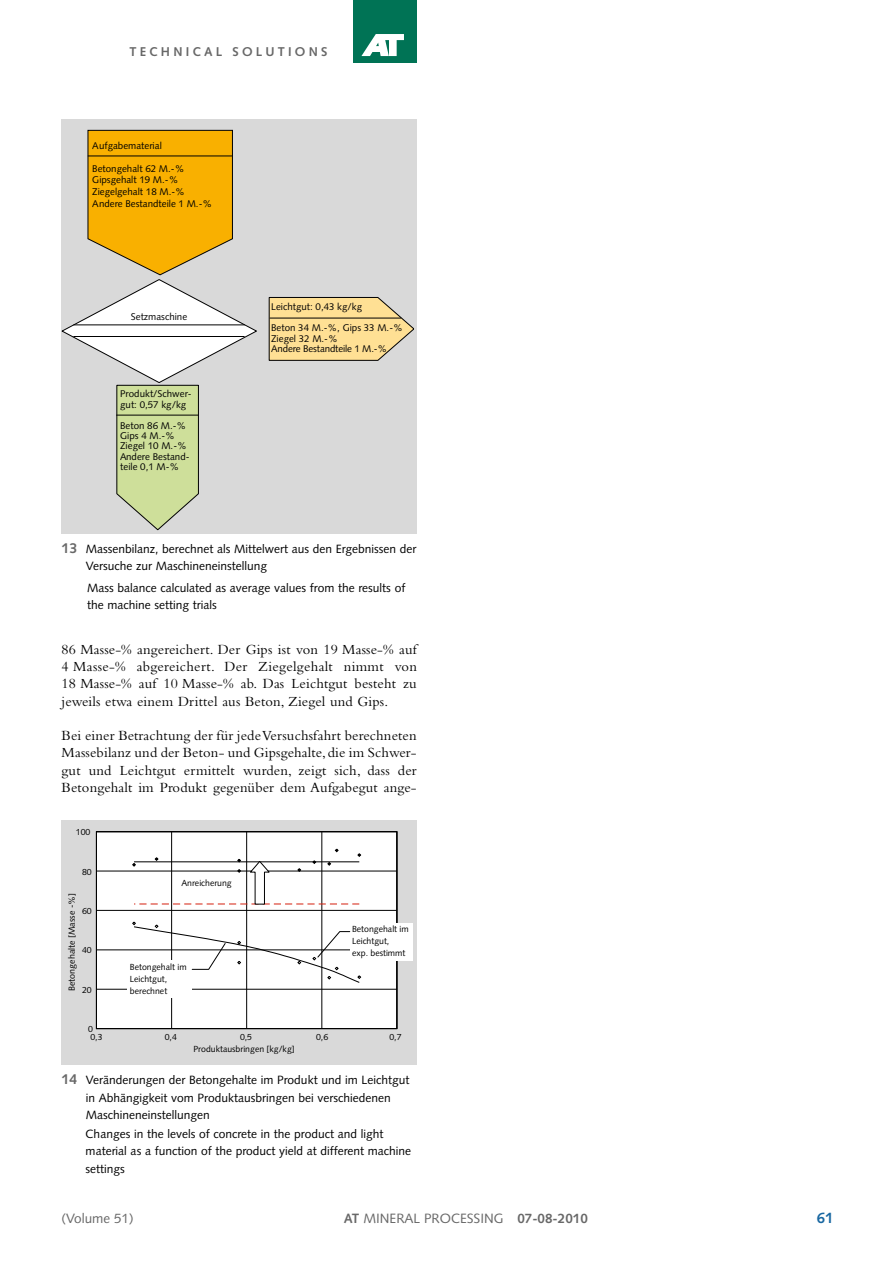
<style>
.page{position:relative;width:893px;height:1263px;background:#fff}
.page>*{position:absolute;margin:0;border:0;box-sizing:border-box;transform-origin:0 0}
.t1{font:700 15px "Syntax LT Std";color:#1867a1}
.t2{font:14.55px/17.2px "Bembo Std";letter-spacing:.01em;color:#000;text-align:justify}
.t3{font:13.5px "Syntax LT Std";color:#686868}
.t4{font:700 12.75px "Syntax LT Std";letter-spacing:.25em;color:#686868}
.t5{font:12px/17.2px "Syntax LT Std";color:#000}
.t6{font:9.75px/10.4px "Syntax LT Std";color:#000}
.t7{font:8.85px/11.7px "Syntax LT Std";color:#000}
.s1{font-weight:700;font-size:14.25px;color:#686868}
.s2{font-weight:700}
</style>
<div class="page">
<div style="left:353px;top:0;width:64px;height:62px;background:#007355"></div>
<svg style="left:361px;top:34px;width:43px;height:22px"></svg>
<div style="left:62px;top:821px;width:355px;height:244px;background:#d9d9d9"></div>
<svg style="left:95px;top:831px;width:303px;height:198px;background:#eee"></svg>
<div style="left:127px;top:960px;width:64px;height:38px;background:#fff"></div>
<div style="left:350px;top:923px;width:63px;height:38px;background:#fff"></div>
<svg style="left:132px;top:848px;width:229px;height:136px;background:#efeeee"></svg>
<div style="left:62px;top:119px;width:355px;height:415px;background:#d9d9d9"></div>
<svg style="left:268px;top:297px;width:146px;height:64px;background:#edd495"></svg>
<hr style="left:270px;top:318px;width:131px;height:1px;background:#000">
<svg style="left:62px;top:129px;width:195px;height:401px"></svg>
<hr style="left:74px;top:336px;width:170px;height:1px;background:#000">
<hr style="left:74px;top:324px;width:170px;height:1px;background:#000">
<hr style="left:117px;top:415px;width:81px;height:1px;background:#000">
<p class="t4" style="left:129px;top:45px;width:199px">TECHNICAL SOLUTIONS</p>
<p class="t6" style="left:92px;top:140px;width:71px">Aufgabematerial</p>
<p class="t6" style="left:92px;top:163px;width:121px;line-height:11.6px">Betongehalt 62 M.-%<br>Gipsgehalt 19 M.-%<br>Ziegelgehalt 18 M.-%<br>Andere Bestandteile 1 M.-%</p>
<p class="t6" style="left:131px;top:312px;width:58px">Setzmaschine</p>
<p class="t6" style="left:120px;top:389px;width:73px">Produkt/Schwer&shy;gut: 0,57 kg/kg</p>
<p class="t6" style="left:120px;top:420px;width:71px">Beton 86 M.-%<br>Gips 4 M.-%<br>Ziegel 10 M.-%<br>Andere Bestand&shy;teile 0,1 M-%</p>
<p class="t6" style="left:271px;top:297px;width:133px;line-height:20.9px">Leichtgut: 0,43 kg/kg<br>Beton 34 M.-%, Gips 33 M.-%</p>
<p class="t6" style="left:271px;top:333px;width:118px">Ziegel 32 M.-%<br>Andere Bestandteile 1 M.-%</p>
<p class="t5" style="left:86px;top:540px;width:332px;text-indent:-24px"><span class="s1">13</span> Massenbilanz, berechnet als Mittelwert aus den Ergebnissen der<br>Versuche zur Maschineneinstellung</p>
<p class="t5" style="left:87px;top:579px;width:320px">Mass balance calculated as average values from the results of the machine setting trials</p>
<p class="t2" style="left:62px;top:640px;width:357px">86 Masse-% angereichert. Der Gips ist von 19 Masse-% auf 4 Masse-% abgereichert. Der Ziegelgehalt nimmt von 18 Masse-% auf 10 Masse-% ab. Das Leichtgut besteht zu jeweils etwa einem Drittel aus Beton, Ziegel und Gips.</p>
<p class="t2" style="left:62px;top:727px;width:357px">Bei einer Betrachtung der für jede Versuchsfahrt berechneten Massebilanz und der Beton- und Gipsgehalte, die im Schwer&shy;gut und Leichtgut ermittelt wurden, zeigt sich, dass der Betongehalt im Produkt gegenüber dem Aufgabegut ange-</p>
<p class="t7" style="left:76px;top:826px;width:16px">100</p>
<p class="t7" style="left:82px;top:866px;width:11px">80</p>
<p class="t7" style="left:66px;top:991px;width:100px;rotate:-90deg">Betongehalte [Masse -%]</p>
<p class="t7" style="left:82px;top:905px;width:11px">60</p>
<p class="t7" style="left:82px;top:944px;width:11px">40</p>
<p class="t7" style="left:82px;top:984px;width:11px">20</p>
<p class="t7" style="left:181px;top:877px;width:52px">Anreicherung</p>
<p class="t7" style="left:130px;top:961px;width:58px">Betongehalt im<br>Leichtgut, berechnet</p>
<p class="t7" style="left:352px;top:923px;width:58px">Betongehalt im<br>Leichtgut,<br>exp. bestimmt</p>
<p class="t7" style="left:88px;top:1023px;width:6px">0</p>
<p class="t7" style="left:90px;top:1031px;width:14px">0,3</p>
<p class="t7" style="left:165px;top:1031px;width:14px">0,4</p>
<p class="t7" style="left:240px;top:1031px;width:14px">0,5</p>
<p class="t7" style="left:316px;top:1031px;width:14px">0,6</p>
<p class="t7" style="left:389px;top:1031px;width:14px">0,7</p>
<p class="t7" style="left:193px;top:1043px;width:103px">Produktausbringen [kg/kg]</p>
<p class="t5" style="left:86px;top:1072px;width:325px;text-indent:-24px"><span class="s1">14</span> Veränderungen der Betongehalte im Produkt und im Leichtgut in Abhängigkeit vom Produktausbringen bei verschiedenen<br>Maschineneinstellungen</p>
<p class="t5" style="left:86px;top:1125px;width:327px">Changes in the levels of concrete in the product and light material as a function of the product yield at different machine settings</p>
<p class="t3" style="left:62px;top:1210px;width:73px">(Volume 51)</p>
<p class="t3" style="left:344px;top:1210px;width:246px"><span class="s2">AT</span> MINERAL PROCESSING <span class="s2">07-08-2010</span></p>
<p class="t1" style="left:817px;top:1209px;width:18px">61</p>
</div>
